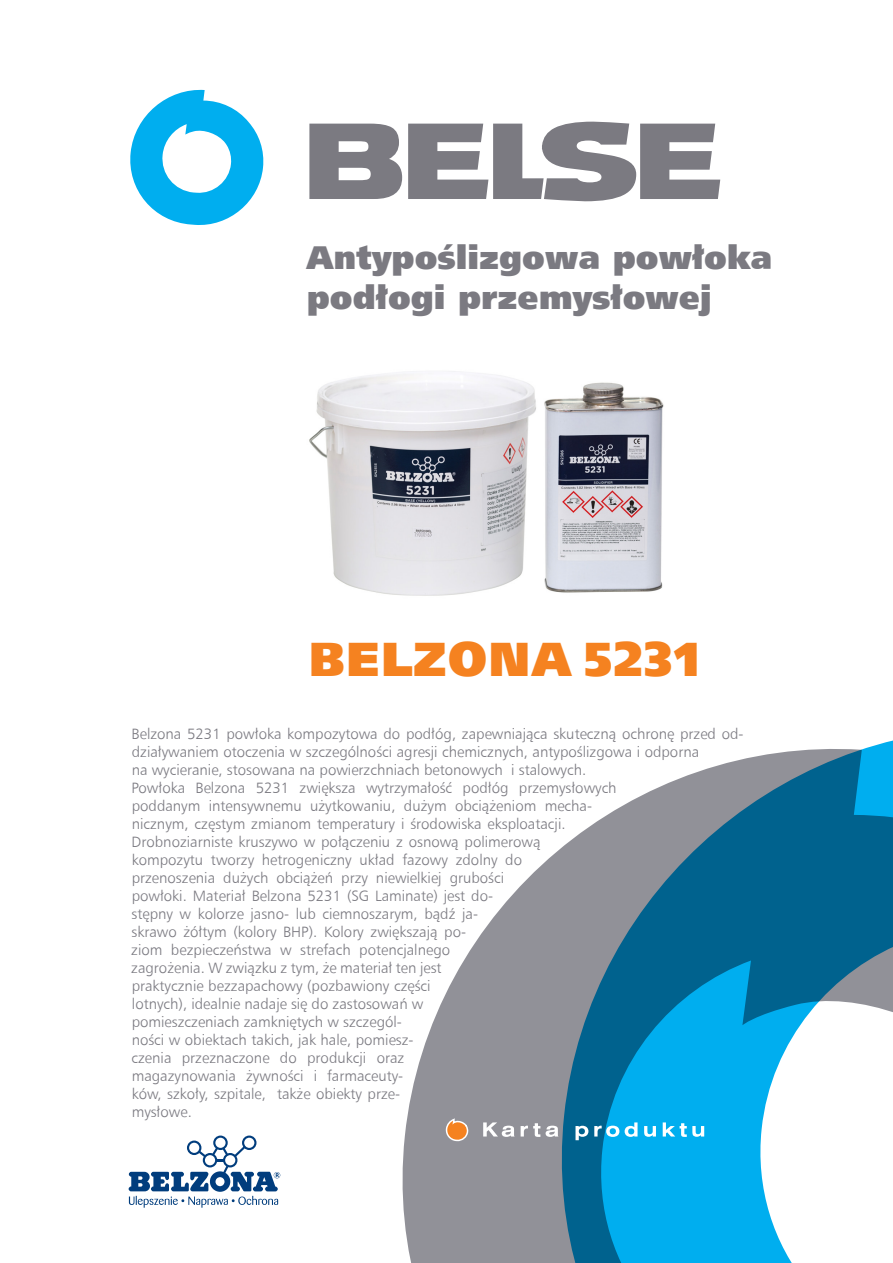
<style>
.page{position:relative;width:893px;height:1263px;background:#fff}
.page>*{position:absolute;margin:0;border:0;box-sizing:border-box;transform-origin:0 0}
.t1{font:48.3px "Humnst 777 X Blk EU";letter-spacing:.025em;color:#f58220}
.t2{font:33px "Humnst 777 X Blk EU";color:#7b7a81}
.t3{font:15px/18px "Humnst 777 Lt EU";color:#7b7a81}
</style>
<div class="page">
<svg style="left:402px;top:849px;width:158px;height:414px;fill:#919198"></svg>
<svg style="left:560px;top:740px;width:333px;height:523px"></svg>
<svg style="left:483px;top:1122px;width:221px;height:18px"></svg>
<svg style="left:446px;top:1117px;width:22px;height:28px"></svg>
<svg style="left:309px;top:122px;width:411px;height:79px"></svg>
<svg style="left:130px;top:89px;width:134px;height:136px"></svg>
<svg style="left:129px;top:1135px;width:151px;height:73px"></svg>
<img style="left:309px;top:371px;width:355px;height:225px">
<p class="t2" style="left:306px;top:236px;width:468px">Antypoślizgowa powłoka</p>
<p class="t2" style="left:307px;top:276px;width:406px">podłogi przemysłowej</p>
<p class="t1" style="left:309px;top:628px;width:393px">BELZONA 5231</p>
<p class="t3" style="left:132px;top:725px;width:614px">Belzona 5231 powłoka kompozytowa do podłóg, zapewniająca skuteczną ochronę przed od&shy;działywaniem otoczenia w szczególności agresji chemicznych, antypoślizgowa i odporna<br>na wycieranie, stosowana na powierzchniach betonowych i stalowych.</p>
<p class="t3" style="left:131px;top:779px;width:487px">Powłoka Belzona 5231 zwiększa wytrzymałość podłóg przemysłowych poddanym intensywnemu użytkowaniu, dużym obciążeniom mecha&shy;nicznym, częstym zmianom temperatury i środowiska eksploatacji.<br>Drobnoziarniste kruszywo w połączeniu z osnową polimerową<br>kompozytu tworzy hetrogeniczny układ fazowy zdolny do<br>przenoszenia dużych obciążeń przy niewielkiej grubości<br>powłoki. Materiał Belzona 5231 (SG Laminate) jest do-<br>stępny w kolorze jasno- lub ciemnoszarym, bądź ja-<br>skrawo żółtym (kolory BHP). Kolory zwiększają po-<br>ziom bezpieczeństwa w strefach potencjalnego<br>zagrożenia. W związku z tym, że materiał ten jest<br>praktycznie bezzapachowy (pozbawiony części<br>lotnych), idealnie nadaje się do zastosowań w<br>pomieszczeniach zamkniętych w szczegól-</p>
<p class="t3" style="left:131px;top:1031px;width:284px">ności w obiektach takich, jak hale, pomiesz&shy;czenia przeznaczone do produkcji oraz magazynowania żywności i farmaceuty&shy;ków, szkoły, szpitale, także obiekty prze&shy;mysłowe.</p>
</div>
